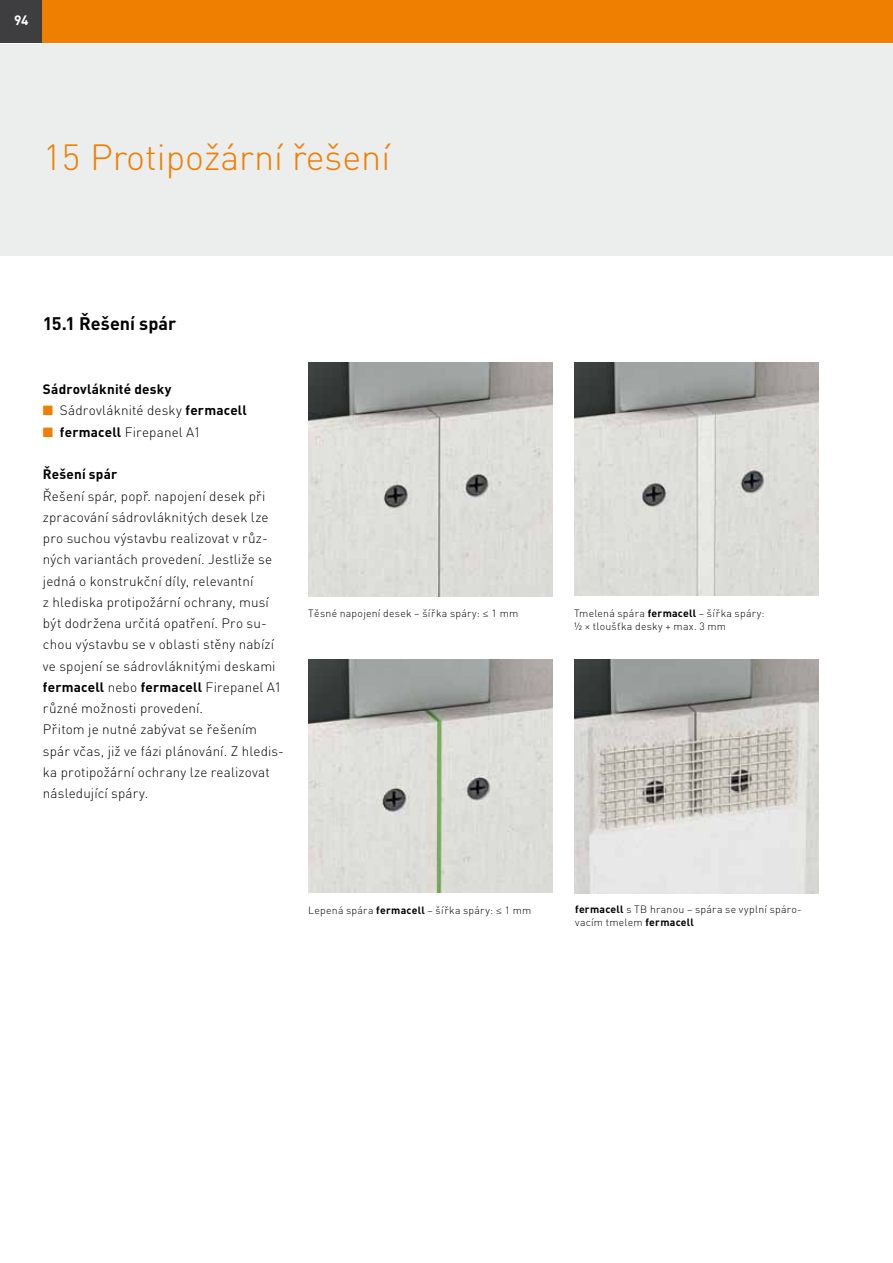
<style>
.page{position:relative;width:893px;height:1263px;background:#fff}
.page>*{position:absolute;margin:0;border:0;box-sizing:border-box;transform-origin:0 0}
.t1{font:300 36px "DIN Pro";color:#ee7f00}
.t2{font:700 18px "DIN Pro";color:#000}
.t3{font:300 13.5px/21.3px "DIN Pro";letter-spacing:.01em;color:#000}
.t4{font:700 13.5px "DIN Pro";letter-spacing:.015em;color:#000}
.t5{font:700 13.5px "DIN Pro";color:#fff}
.t6{font:300 10.5px/13.5px "DIN Pro";letter-spacing:.025em;color:#000}
.s1{color:#ee7f00}
.s2{font-weight:700}
.s3{font-family:"Myriad Pro"}
</style>
<div class="page">
<div style="left:0;top:0;width:43px;height:43px;background:#3e3d40"></div>
<div style="left:42px;top:0;width:851px;height:43px;background:#ee7f00"></div>
<div style="left:0;top:44px;width:893px;height:211px;background:#eceded"></div>
<img style="left:308px;top:362px;width:245px;height:234px">
<img style="left:574px;top:362px;width:245px;height:234px">
<img style="left:308px;top:660px;width:245px;height:233px">
<img style="left:574px;top:660px;width:245px;height:234px">
<p class="t5" style="left:14px;top:11px;width:16px">94</p>
<h1 class="t1" style="left:43px;top:132px;width:348px">15 Protipožární řešení</h1>
<h2 class="t2" style="left:43px;top:312px;width:135px">15.1 Řešení spár</h2>
<p class="t4" style="left:43px;top:380px;width:130px">Sádrovláknité desky</p>
<p class="t3" style="left:43px;top:399px;width:205px"><span class="s1">■</span> Sádrovláknité desky <span class="s2">fermacell</span></p>
<p class="t3" style="left:43px;top:421px;width:159px"><span class="s1">■</span> <span class="s2">fermacell</span> Firepanel A1</p>
<p class="t4" style="left:43px;top:465px;width:76px">Řešení spár</p>
<p class="t3" style="left:43px;top:484px;width:243px">Řešení spár, popř. napojení desek při zpracování sádrovláknitých desek lze pro suchou výstavbu realizovat v růz&shy;ných variantách provedení. Jestliže se jedná o konstrukční díly, relevantní<br>z hlediska protipožární ochrany, musí být dodržena určitá opatření. Pro su&shy;chou výstavbu se v oblasti stěny nabízí ve spojení se sádrovláknitými deskami <span class="s2">fermacell</span> nebo <span class="s2">fermacell</span> Firepanel A1 různé možnosti provedení.<br>Přitom je nutné zabývat se řešením spár včas, již ve fázi plánování. Z hledis&shy;ka protipožární ochrany lze realizovat následující spáry.</p>
<p class="t6" style="left:308px;top:606px;width:212px">Těsné napojení desek – šířka spáry: <span class="s3">≤</span> 1 mm</p>
<p class="t6" style="left:574px;top:606px;width:192px">Tmelená spára <span class="s2">fermacell</span> – šířka spáry: ½ × tloušťka desky + max. 3 mm</p>
<p class="t6" style="left:308px;top:903px;width:225px">Lepená spára <span class="s2">fermacell</span> – šířka spáry: <span class="s3">≤</span> 1 mm</p>
<p class="t6" style="left:575px;top:902px;width:228px"><span class="s2">fermacell</span> s TB hranou – spára se vyplní spáro&shy;vacím tmelem <span class="s2">fermacell</span></p>
</div>
